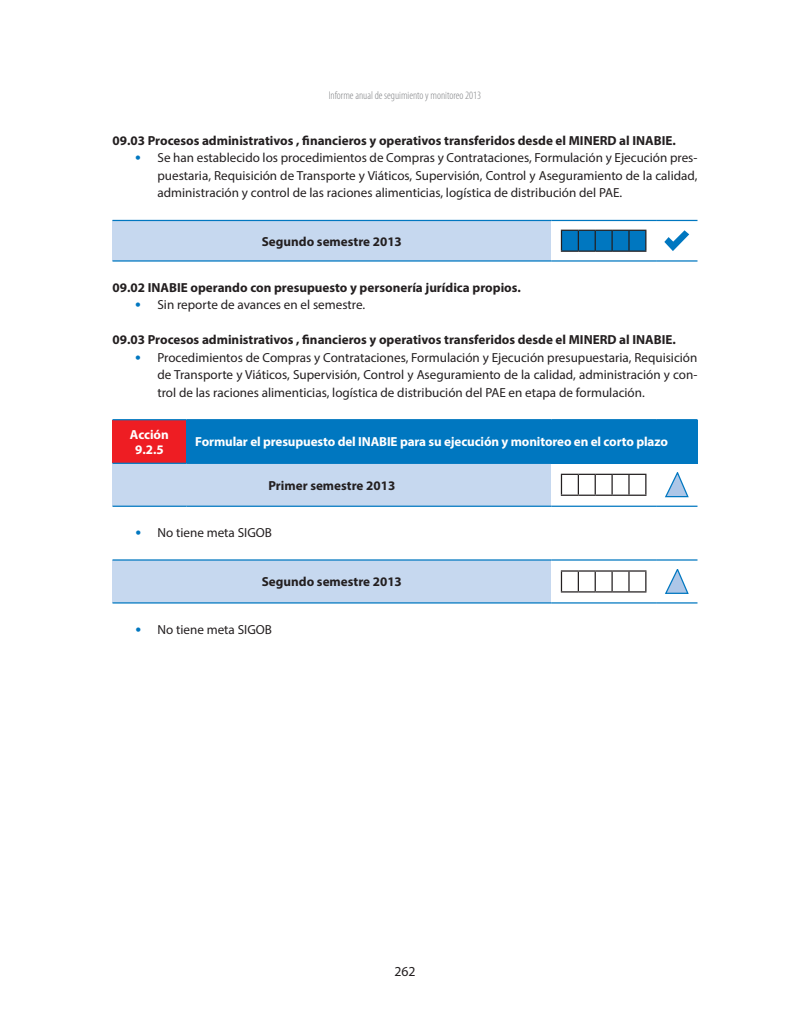
<style>
.page{position:relative;width:810px;height:1035px;background:#fff}
.page>*{position:absolute;margin:0;border:0;box-sizing:border-box;transform-origin:0 0}
.t1{font:13.75px "Myriad Pro";color:#231f20}
.t2{font:13.12px/17.5px "Myriad Pro";color:#231f20;text-align:justify}
.t3{font:700 13.12px "Myriad Pro";color:#231f20}
.t4{font:700 13.12px/15.8px "Myriad Pro";letter-spacing:-.01em;color:#fff;text-align:center}
.t5{font:300 condensed 11.25px "Myriad Pro";color:#808285}
.s1{font-family:"DIN Pro";font-weight:700;color:#0077c0}
</style>
<div class="page">
<div style="left:112px;top:220px;width:439px;height:41px;background:#c6d8ef"></div>
<hr style="left:656px;top:220px;width:42px;height:1px;background:#0077c0">
<hr style="left:656px;top:260px;width:42px;height:2px;background:#0077c0">
<hr style="left:112px;top:220px;width:439px;height:1px;background:#0077c0">
<hr style="left:112px;top:260px;width:439px;height:2px;background:#0077c0">
<hr style="left:551px;top:220px;width:105px;height:1px;background:#0077c0">
<hr style="left:551px;top:260px;width:105px;height:2px;background:#0077c0">
<svg style="left:561px;top:230px;width:85px;height:22px;background:#0869a5"></svg>
<svg style="left:664px;top:230px;width:25px;height:21px"></svg>
<div style="left:112px;top:420px;width:74px;height:43px;background:#ee1d23"></div>
<div style="left:186px;top:420px;width:512px;height:43px;background:#0077c0"></div>
<div style="left:112px;top:463px;width:439px;height:43px;background:#c6d8ef"></div>
<hr style="left:112px;top:419px;width:74px;height:1px;background:#0077c0">
<hr style="left:186px;top:419px;width:365px;height:1px;background:#0077c0">
<hr style="left:551px;top:419px;width:105px;height:1px;background:#0077c0">
<hr style="left:656px;top:419px;width:42px;height:1px;background:#0077c0">
<hr style="left:656px;top:463px;width:42px;height:1px;background:#0077c0">
<hr style="left:656px;top:506px;width:42px;height:1px;background:#0077c0">
<hr style="left:112px;top:463px;width:74px;height:1px;background:#0077c0">
<hr style="left:186px;top:463px;width:365px;height:1px;background:#0077c0">
<hr style="left:112px;top:506px;width:74px;height:1px;background:#0077c0">
<hr style="left:186px;top:506px;width:365px;height:1px;background:#0077c0">
<hr style="left:551px;top:463px;width:105px;height:1px;background:#0077c0">
<hr style="left:551px;top:506px;width:105px;height:1px;background:#0077c0">
<svg style="left:561px;top:474px;width:85px;height:22px"></svg>
<svg style="left:665px;top:472px;width:24px;height:26px"></svg>
<div style="left:112px;top:560px;width:439px;height:43px;background:#c6d8ef"></div>
<hr style="left:656px;top:559px;width:42px;height:2px;background:#0077c0">
<hr style="left:656px;top:602px;width:42px;height:2px;background:#0077c0">
<hr style="left:112px;top:559px;width:439px;height:2px;background:#0077c0">
<hr style="left:112px;top:602px;width:439px;height:2px;background:#0077c0">
<hr style="left:551px;top:559px;width:105px;height:2px;background:#0077c0">
<hr style="left:551px;top:602px;width:105px;height:2px;background:#0077c0">
<svg style="left:561px;top:570px;width:85px;height:23px"></svg>
<svg style="left:665px;top:569px;width:24px;height:25px"></svg>
<p class="t5" style="left:329px;top:90px;width:154px">Informe anual de seguimiento y monitoreo 2013</p>
<p class="t3" style="left:112px;top:132px;width:465px">09.03 Procesos administrativos , financieros y operativos transferidos desde el MIN</p>
<p class="t3" style="left:593px;top:132px;width:85px">ERD al INABIE.</p>
<p class="t2" style="left:157px;top:149px;width:542px;text-indent:-22px"><span class="s1">•</span> Se han establecido los procedimientos de Compras y Contrataciones, Formulación y Ejecución pres&shy;puestaria, Requisición de Transporte y Viáticos, Supervisión, Control y Aseguramiento de la calidad, administración y control de las raciones alimenticias, logística de distribución del PAE.</p>
<p class="t3" style="left:262px;top:233px;width:142px">Segundo semestre 2013</p>
<p class="t3" style="left:112px;top:279px;width:410px">09.02 INABIE operando con presupuesto y personería jurídica propios.</p>
<p class="t2" style="left:135px;top:296px;width:232px"><span class="s1">•</span> Sin reporte de avances en el semestre.</p>
<p class="t3" style="left:112px;top:331px;width:465px">09.03 Procesos administrativos , financieros y operativos transferidos desde el MIN</p>
<p class="t3" style="left:593px;top:331px;width:85px">ERD al INABIE.</p>
<p class="t2" style="left:157px;top:348px;width:542px;text-indent:-22px"><span class="s1">•</span> Procedimientos de Compras y Contrataciones, Formulación y Ejecución presupuestaria, Requisición de Transporte y Viáticos, Supervisión, Control y Aseguramiento de la calidad, administración y con&shy;trol de las raciones alimenticias, logística de distribución del PAE en etapa de formulación.</p>
<p class="t4" style="left:130px;top:426px;width:40px">Acción<br>9.2.5</p>
<p class="t4" style="left:195px;top:434px;width:474px">Formular el presupuesto del INABIE para su ejecución y monitoreo en el corto plazo</p>
<p class="t3" style="left:268px;top:477px;width:128px">Primer semestre 2013</p>
<p class="t2" style="left:135px;top:524px;width:138px"><span class="s1">•</span> No tiene meta SIGOB</p>
<p class="t3" style="left:262px;top:573px;width:142px">Segundo semestre 2013</p>
<p class="t2" style="left:135px;top:620px;width:138px"><span class="s1">•</span> No tiene meta SIGOB</p>
<p class="t1" style="left:394px;top:963px;width:23px">262</p>
</div>
